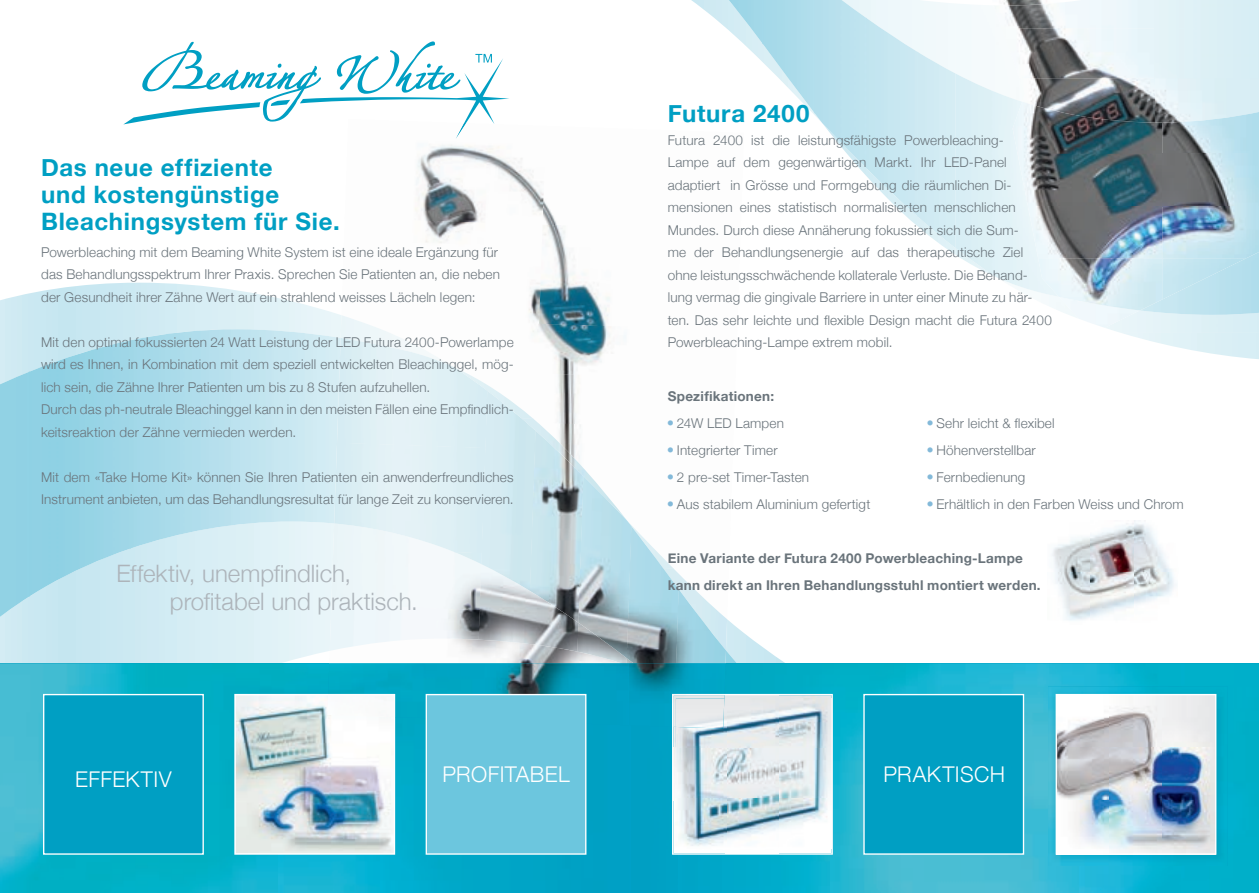
<style>
.page{position:relative;width:1259px;height:893px;background:#fff}
.page>*{position:absolute;margin:0;border:0;box-sizing:border-box;transform-origin:0 0}
.t1{font:700 24px/27px "Helvetica Neue";letter-spacing:.03em;color:#009fc3}
.t2{font:300 24px/28.5px "Helvetica Neue";color:#adb4ba}
.t3{font:300 21.75px "Helvetica Neue";letter-spacing:.02em;color:#fff}
.t4{font:300 13.5px/22.5px "Helvetica Neue";letter-spacing:.01em;color:#6a747b}
.t5{font:700 13.5px/27px "Helvetica Neue";letter-spacing:.02em;color:#6a747b}
.s1{font-family:"Futura";font-weight:400;font-stretch:condensed;color:#83b9d9}
</style>
<div class="page">
<svg style="left:0;top:283px;width:785px;height:380px"></svg>
<img style="left:0;top:371px;width:30px;height:263px">
<svg style="left:727px;top:650px;width:10px;height:13px"></svg>
<img style="left:29px;top:340px;width:102px;height:257px">
<img style="left:130px;top:329px;width:211px;height:220px">
<svg style="left:691px;top:0;width:568px;height:361px"></svg>
<svg style="left:822px;top:169px;width:133px;height:86px"></svg>
<img style="left:917px;top:52px;width:38px;height:196px">
<img style="left:865px;top:18px;width:53px;height:199px">
<img style="left:814px;top:0;width:53px;height:169px">
<img style="left:762px;top:0;width:53px;height:114px">
<img style="left:711px;top:0;width:52px;height:44px">
<div style="left:1180px;top:663px;width:79px;height:230px;background:#00afca"></div>
<img style="left:725px;top:663px;width:455px;height:50px">
<img style="left:829px;top:713px;width:250px;height:180px">
<div style="left:629px;top:727px;width:49px;height:166px;background:#00a0c3"></div>
<img style="left:678px;top:855px;width:151px;height:38px">
<img style="left:1079px;top:866px;width:101px;height:27px">
<img style="left:0;top:663px;width:328px;height:50px">
<img style="left:379px;top:725px;width:250px;height:168px">
<img style="left:0;top:713px;width:278px;height:180px">
<img style="left:278px;top:855px;width:101px;height:38px">
<img style="left:234px;top:694px;width:161px;height:161px">
<svg style="left:672px;top:694px;width:161px;height:161px"></svg>
<img style="left:1048px;top:686px;width:179px;height:180px">
<img style="left:1057px;top:696px;width:157px;height:157px">
<div style="left:1055px;top:694px;width:161px;height:161px;border:1px solid #fff"></div>
<div style="left:864px;top:695px;width:159px;height:159px;background:#009fc3"></div>
<div style="left:863px;top:694px;width:161px;height:161px;border:1px solid #fff"></div>
<svg style="left:123px;top:41px;width:386px;height:84px"></svg>
<img style="left:955px;top:0;width:304px;height:333px">
<img style="left:955px;top:74px;width:304px;height:241px">
<img style="left:987px;top:0;width:7px;height:6px">
<img style="left:1078px;top:328px;width:26px;height:5px">
<img style="left:994px;top:0;width:265px;height:29px">
<img style="left:1002px;top:28px;width:257px;height:51px">
<img style="left:1019px;top:78px;width:240px;height:33px">
<img style="left:1058px;top:310px;width:82px;height:18px">
<img style="left:1012px;top:102px;width:150px;height:52px">
<img style="left:1162px;top:111px;width:97px;height:43px">
<img style="left:1017px;top:154px;width:242px;height:52px">
<img style="left:1027px;top:206px;width:232px;height:52px">
<img style="left:1038px;top:258px;width:124px;height:52px">
<img style="left:1162px;top:258px;width:84px;height:41px">
<img style="left:345px;top:119px;width:197px;height:99px">
<img style="left:542px;top:126px;width:202px;height:106px">
<img style="left:341px;top:218px;width:202px;height:99px">
<img style="left:539px;top:225px;width:201px;height:106px">
<img style="left:453px;top:317px;width:284px;height:63px">
<img style="left:533px;top:371px;width:202px;height:59px">
<img style="left:585px;top:423px;width:148px;height:56px">
<img style="left:627px;top:474px;width:105px;height:55px">
<img style="left:674px;top:525px;width:56px;height:53px">
<img style="left:727px;top:576px;width:1px;height:43px">
<img style="left:329px;top:639px;width:248px;height:24px">
<img style="left:341px;top:315px;width:112px;height:23px">
<div style="left:331px;top:523px;width:147px;height:82px;background:#f0f7f9"></div>
<img style="left:631px;top:521px;width:43px;height:5px">
<img style="left:478px;top:564px;width:99px;height:88px">
<img style="left:679px;top:568px;width:48px;height:95px">
<img style="left:330px;top:605px;width:150px;height:46px">
<img style="left:577px;top:623px;width:49px;height:40px">
<img style="left:487px;top:367px;width:46px;height:24px">
<img style="left:536px;top:418px;width:49px;height:52px">
<img style="left:583px;top:470px;width:44px;height:6px">
<img style="left:337px;top:338px;width:150px;height:105px">
<img style="left:481px;top:391px;width:55px;height:200px">
<img style="left:530px;top:430px;width:53px;height:193px">
<img style="left:334px;top:443px;width:151px;height:110px">
<img style="left:578px;top:476px;width:53px;height:182px">
<img style="left:626px;top:526px;width:53px;height:137px">
<img style="left:454px;top:552px;width:28px;height:12px">
<img style="left:676px;top:589px;width:50px;height:74px">
<img style="left:629px;top:663px;width:96px;height:64px">
<img style="left:328px;top:663px;width:301px;height:62px">
<img style="left:327px;top:695px;width:1px;height:22px">
<img style="left:328px;top:694px;width:67px;height:23px">
<img style="left:676px;top:727px;width:48px;height:2px">
<img style="left:672px;top:694px;width:52px;height:33px">
<img style="left:456px;top:123px;width:10px;height:16px">
<div style="left:44px;top:695px;width:159px;height:159px;background:#009fc3"></div>
<div style="left:43px;top:694px;width:161px;height:161px;border:1px solid #fff"></div>
<div style="left:426px;top:695px;width:160px;height:159px;background:#6cc6de"></div>
<div style="left:425px;top:694px;width:161px;height:161px;border:1px solid #fff"></div>
<img style="left:1052px;top:521px;width:121px;height:100px">
<img style="left:1134px;top:574px;width:41px;height:47px">
<h1 class="t1" style="left:41px;top:153px;width:300px">Das neue effiziente<br>und kostengünstige<br>Bleachingsystem für Sie.</h1>
<p class="t4" style="left:41px;top:240px;width:460px">Powerbleaching mit dem Beaming White System ist eine ideale Ergänzung für das Behandlungsspektrum Ihrer Praxis. Sprechen Sie Patienten an, die neben der Gesundheit ihrer Zähne Wert auf ein strahlend weisses Lächeln legen:</p>
<p class="t4" style="left:41px;top:330px;width:474px">Mit den optimal fokussierten 24 Watt Leistung der LED Futura 2400-Powerlampe wird es Ihnen, in Kombination mit dem speziell entwickelten Bleachinggel, mög&shy;lich sein, die Zähne Ihrer Patienten um bis zu 8 Stufen aufzuhellen.<br>Durch das ph-neutrale Bleachinggel kann in den meisten Fällen eine Empfindlich&shy;keitsreaktion der Zähne vermieden werden.</p>
<p class="t4" style="left:41px;top:465px;width:474px">Mit dem «Take Home Kit» können Sie Ihren Patienten ein anwenderfreundliches<br>Instrument anbieten, um das Behandlungsresultat für lange Zeit zu konservieren.</p>
<h1 class="t2" style="left:170px;top:559px;width:249px;text-indent:-53px">Effektiv, unempfindlich, profitabel und praktisch.</h1>
<h1 class="t1" style="left:668px;top:100px;width:143px">Futura 2400</h1>
<p class="t4" style="left:668px;top:128px;width:385px">Futura 2400 ist die leistungsfähigste Powerbleaching-<br>Lampe auf dem gegenwärtigen Markt. Ihr LED-Panel adaptiert in Grösse und Formgebung die räumlichen Di&shy;mensionen eines statistisch normalisierten menschlichen Mundes. Durch diese Annäherung fokussiert sich die Sum-<br>me der Behandlungsenergie auf das therapeutische Ziel ohne leistungsschwächende kollaterale Verluste. Die Behand&shy;lung vermag die gingivale Barriere in unter einer Minute zu här&shy;ten. Das sehr leichte und flexible Design macht die Futura 2400<br>Powerbleaching-Lampe extrem mobil.</p>
<p class="t5" style="left:668px;top:383px;width:108px">Spezifikationen:</p>
<p class="t4" style="left:668px;top:412px;width:118px"><span class="s1">•</span> 24W LED Lampen</p>
<p class="t4" style="left:927px;top:412px;width:129px"><span class="s1">•</span> Sehr leicht &amp; flexibel</p>
<p class="t4" style="left:668px;top:439px;width:111px"><span class="s1">•</span> Integrierter Timer</p>
<p class="t4" style="left:927px;top:439px;width:110px"><span class="s1">•</span> Höhenverstellbar</p>
<p class="t4" style="left:668px;top:466px;width:143px"><span class="s1">•</span> 2 pre-set Timer-Tasten</p>
<p class="t4" style="left:927px;top:466px;width:100px"><span class="s1">•</span> Fernbedienung</p>
<p class="t4" style="left:668px;top:493px;width:204px"><span class="s1">•</span> Aus stabilem Aluminium gefertigt</p>
<p class="t4" style="left:927px;top:493px;width:258px"><span class="s1">•</span> Erhältlich in den Farben Weiss und Chrom</p>
<p class="t5" style="left:668px;top:545px;width:374px">Eine Variante der Futura 2400 Powerbleaching-Lampe kann direkt an Ihren Behandlungsstuhl montiert werden.</p>
<h2 class="t3" style="left:75px;top:766px;width:98px">EFFEKTIV</h2>
<h2 class="t3" style="left:883px;top:761px;width:123px">PRAKTISCH</h2>
<h2 class="t3" style="left:442px;top:761px;width:129px">PROFITABEL</h2>
</div>
